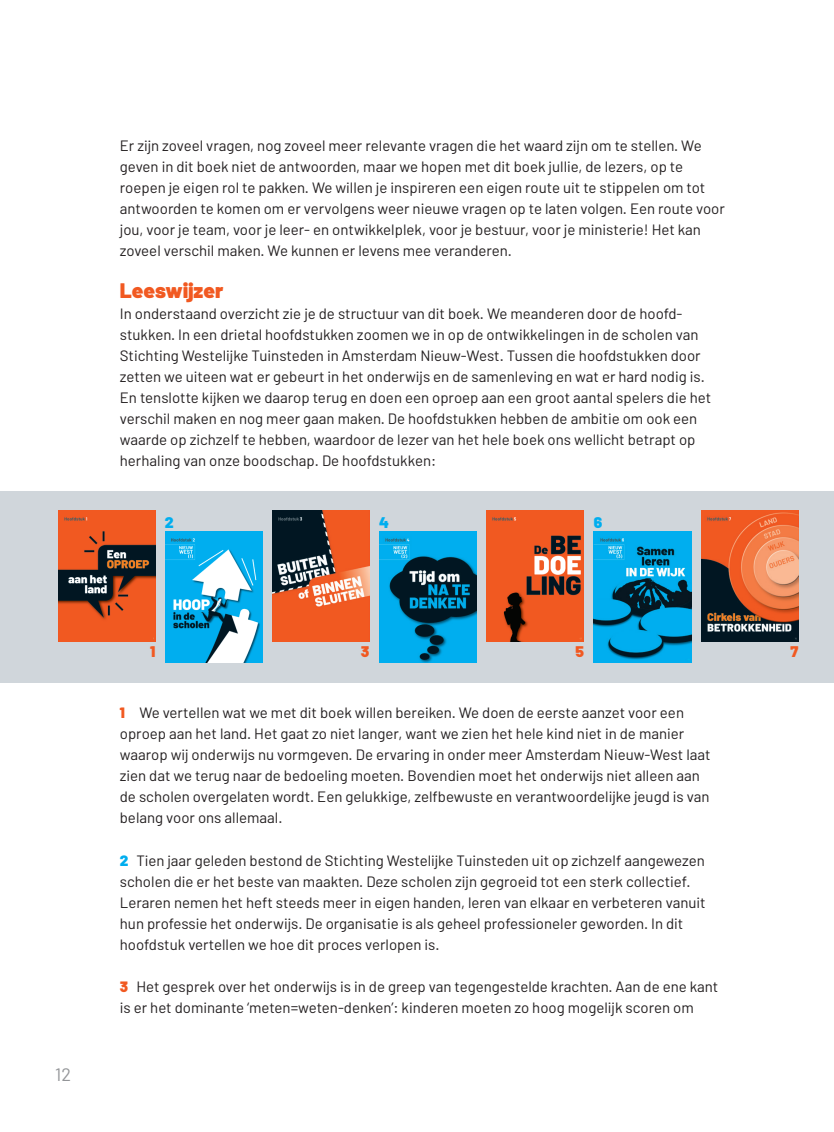
<style>
.page{position:relative;width:834px;height:1132px;background:#fff}
.page>*{position:absolute;margin:0;border:0;box-sizing:border-box;transform-origin:0 0}
.t1{font:900 21px "Barlow";color:#f15921}
.t2{font:18px "Barlow";color:#939598}
.t3{font:900 15.45px "Barlow";color:#f15921}
.t4{font:900 15.45px "Barlow";color:#00aeef}
.t5{font:15px/21px "Barlow";color:#231f20}
.s1{font-weight:900;color:#f15921}
.s2{font-weight:900;color:#00aeef}
</style>
<div class="page">
<div style="left:0;top:490px;width:833px;height:192px;background:#d0d6db"></div>
<img style="left:58px;top:510px;width:97px;height:131px">
<img style="left:165px;top:531px;width:97px;height:131px">
<img style="left:272px;top:510px;width:97px;height:131px">
<img style="left:379px;top:531px;width:97px;height:131px">
<img style="left:486px;top:510px;width:97px;height:131px">
<img style="left:593px;top:531px;width:98px;height:131px">
<img style="left:701px;top:510px;width:97px;height:131px">
<p class="t2" style="left:55px;top:1063px;width:17px">12</p>
<p class="t5" style="left:120px;top:134px;width:606px">Er zijn zoveel vragen, nog zoveel meer relevante vragen die het waard zijn om te stellen. We geven in dit boek niet de antwoorden, maar we hopen met dit boek jullie, de lezers, op te roepen je eigen rol te pakken. We willen je inspireren een eigen route uit te stippelen om tot antwoorden te komen om er vervolgens weer nieuwe vragen op te laten volgen. Een route voor jou, voor je team, voor je leer- en ontwikkelplek, voor je bestuur, voor je ministerie! Het kan zoveel verschil maken. We kunnen er levens mee veranderen.</p>
<h1 class="t1" style="left:120px;top:277px;width:105px">Leeswijzer</h1>
<p class="t5" style="left:120px;top:302px;width:592px">In onderstaand overzicht zie je de structuur van dit boek. We meanderen door de hoofd&shy;stukken. In een drietal hoofdstukken zoomen we in op de ontwikkelingen in de scholen van Stichting Westelijke Tuinsteden in Amsterdam Nieuw-West. Tussen die hoofdstukken door zetten we uiteen wat er gebeurt in het onderwijs en de samenleving en wat er hard nodig is.<br>En tenslotte kijken we daarop terug en doen een oproep aan een groot aantal spelers die het verschil maken en nog meer gaan maken. De hoofdstukken hebben de ambitie om ook een waarde op zichzelf te hebben, waardoor de lezer van het hele boek ons wellicht betrapt op herhaling van onze boodschap. De hoofdstukken:</p>
<p class="t4" style="left:165px;top:513px;width:10px">2</p>
<p class="t4" style="left:379px;top:513px;width:11px">4</p>
<p class="t4" style="left:593px;top:513px;width:10px">6</p>
<p class="t3" style="left:150px;top:641px;width:7px">1</p>
<p class="t3" style="left:361px;top:641px;width:10px">3</p>
<p class="t3" style="left:575px;top:641px;width:10px">5</p>
<p class="t5" style="left:120px;top:701px;width:592px"><span class="s1">1</span> We vertellen wat we met dit boek willen bereiken. We doen de eerste aanzet voor een oproep aan het land. Het gaat zo niet langer, want we zien het hele kind niet in de manier waarop wij onderwijs nu vormgeven. De ervaring in onder meer Amsterdam Nieuw-West laat zien dat we terug naar de bedoeling moeten. Bovendien moet het onderwijs niet alleen aan de scholen overgelaten wordt. Een gelukkige, zelfbewuste en verantwoordelijke jeugd is van belang voor ons allemaal.</p>
<p class="t5" style="left:120px;top:848px;width:587px"><span class="s2">2</span> Tien jaar geleden bestond de Stichting Westelijke Tuinsteden uit op zichzelf aangewezen scholen die er het beste van maakten. Deze scholen zijn gegroeid tot een sterk collectief.<br>Leraren nemen het heft steeds meer in eigen handen, leren van elkaar en verbeteren vanuit hun professie het onderwijs. De organisatie is als geheel professioneler geworden. In dit hoofdstuk vertellen we hoe dit proces verlopen is.</p>
<p class="t5" style="left:120px;top:974px;width:600px"><span class="s1">3</span> Het gesprek over het onderwijs is in de greep van tegengestelde krachten. Aan de ene kant is er het dominante ‘meten=weten-denken’: kinderen moeten zo hoog mogelijk scoren om</p>
<p class="t3" style="left:790px;top:641px;width:9px">7</p>
</div>
